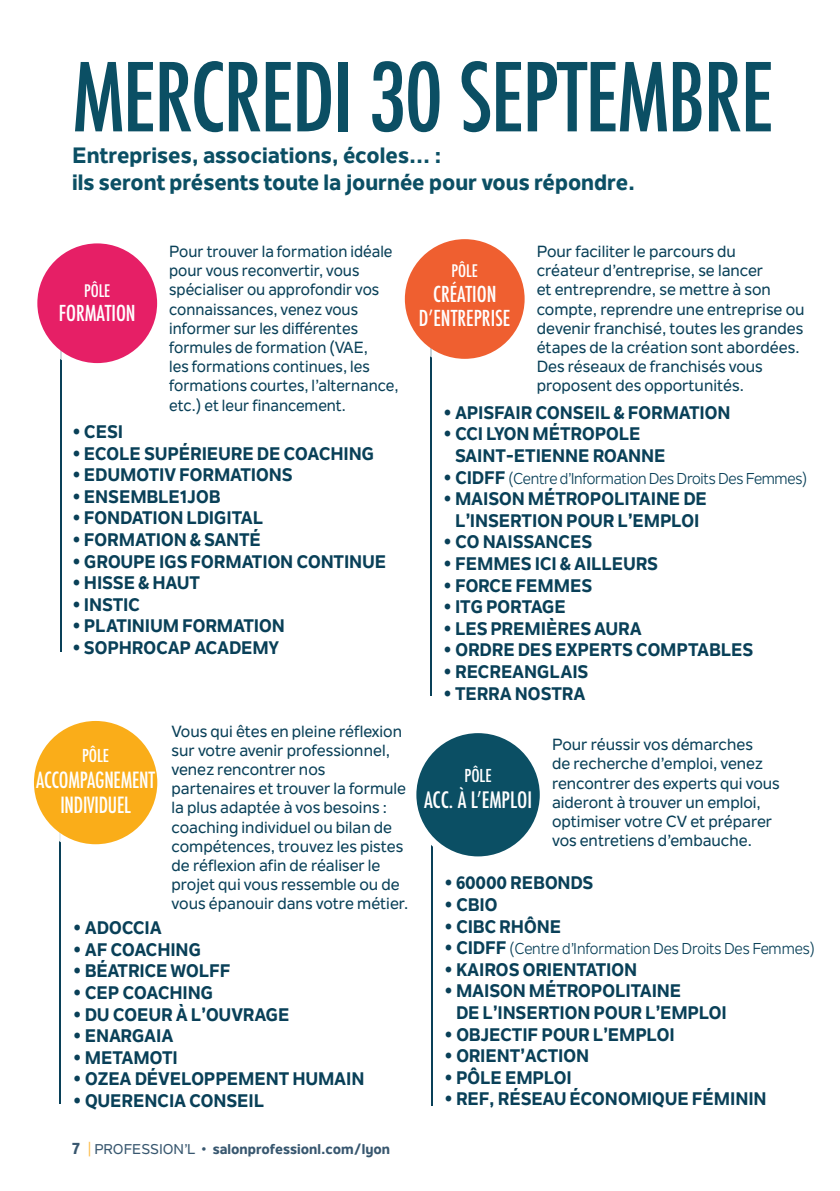
<style>
.page{position:relative;width:840px;height:1191px;background:#fff}
.page>*{position:absolute;margin:0;border:0;box-sizing:border-box;transform-origin:0 0}
.t1{font:500 condensed 92px "Futura";letter-spacing:-.02em;color:#0b4f64}
.t2{font:800 22px/26.4px "Nolan Next";color:#0b4f64}
.t3{font:500 condensed 22px "Futura";color:#fff}
.t4{font:500 condensed 21.8px/25.6px "Futura";letter-spacing:-.01em;color:#fff;text-align:center;scale:.93 1}
.t5{font:500 condensed 21.4px/24.8px "Futura";color:#fff;text-align:center}
.t6{font:800 18px/21.6px "Nolan Next";letter-spacing:-.01em;color:#094058;scale:.95 1}
.t7{font:500 condensed 17.4px "Futura";color:#fff}
.t8{font:500 condensed 16.8px "Futura";color:#fff}
.t9{font:500 16px/19.2px "Nolan Next";color:#094058}
.t10{font:15.6px "Nolan Next";letter-spacing:-.02em;color:#094058;scale:.95 1}
.t11{font:800 14px "Nolan Next";color:#38576f}
.s1{font-size:16px}
.s2{font-weight:500;color:#fdbc4b}
.s3{font-weight:500}
.s4{font-weight:800;font-size:18px}
</style>
<div class="page">
<hr style="left:60px;top:305px;width:1px;height:347px;background:#094058">
<svg style="left:37px;top:244px;width:121px;height:127px"></svg>
<div style="left:37px;top:243px;width:120px;height:120px;background:#e61f66;border-radius:50%"></div>
<hr style="left:430px;top:263px;width:1px;height:432px;background:#094058">
<svg style="left:430px;top:239px;width:95px;height:127px"></svg>
<div style="left:404px;top:239px;width:120px;height:120px;background:#ef5f30;border-radius:50%"></div>
<hr style="left:60px;top:775px;width:1px;height:329px;background:#094058">
<svg style="left:33px;top:721px;width:125px;height:131px"></svg>
<div style="left:34px;top:721px;width:123px;height:123px;background:#faad19;border-radius:50%"></div>
<hr style="left:431px;top:794px;width:1px;height:312px;background:#094058">
<svg style="left:416px;top:733px;width:124px;height:131px"></svg>
<div style="left:416px;top:733px;width:123px;height:123px;background:#0b4f64;border-radius:50%"></div>
<h1 class="t1" style="left:72px;top:38px;width:703px">MERCREDI 30 SEPTEMBRE</h1>
<h2 class="t2" style="left:72px;top:142px;width:564px">Entreprises, associations, écoles... :<br>ils seront présents toute la journée pour vous répondre.</h2>
<p class="t8" style="left:84px;top:280px;width:28px">PÔLE</p>
<h3 class="t5" style="left:59px;top:301px;width:78px">FORMATION</h3>
<p class="t9" style="left:169px;top:242px;width:231px">Pour trouver la formation idéale pour vous reconvertir, vous spécialiser ou approfondir vos connaissances, venez vous informer sur les différentes formules de formation (VAE,<br>les formations continues, les formations courtes, l’alternance, etc.) et leur financement.</p>
<p class="t6" style="left:72px;top:420px;width:55px">• CESI</p>
<p class="t6" style="left:72px;top:442px;width:319px">• ECOLE SUPÉRIEURE DE COACHING</p>
<p class="t6" style="left:72px;top:464px;width:234px">• EDUMOTIV FORMATIONS</p>
<p class="t6" style="left:72px;top:485px;width:158px">• ENSEMBLE1JOB</p>
<p class="t6" style="left:72px;top:507px;width:203px">• FONDATION LDIGITAL</p>
<p class="t6" style="left:72px;top:528px;width:200px">• FORMATION &amp; SANTÉ</p>
<p class="t6" style="left:72px;top:550px;width:332px">• GROUPE IGS FORMATION CONTINUE</p>
<p class="t6" style="left:72px;top:572px;width:136px">• HISSE &amp; HAUT</p>
<p class="t6" style="left:72px;top:593px;width:73px">• INSTIC</p>
<p class="t6" style="left:72px;top:615px;width:225px">• PLATINIUM FORMATION</p>
<p class="t6" style="left:72px;top:636px;width:219px">• SOPHROCAP ACADEMY</p>
<p class="t7" style="left:82px;top:745px;width:29px">PÔLE</p>
<h3 class="t4" style="left:36px;top:767px;width:129px">ACCOMPAGNEMENT<br>INDIVIDUEL</h3>
<p class="t9" style="left:171px;top:721px;width:238px">Vous qui êtes en pleine réflexion sur votre avenir professionnel, venez rencontrer nos partenaires et trouver la formule la plus adaptée à vos besoins : coaching individuel ou bilan de compétences, trouvez les pistes de réflexion afin de réaliser le projet qui vous ressemble ou de vous épanouir dans votre métier.</p>
<p class="t6" style="left:73px;top:917px;width:95px">• ADOCCIA</p>
<p class="t6" style="left:73px;top:938px;width:136px">• AF COACHING</p>
<p class="t6" style="left:73px;top:960px;width:168px">• BÉATRICE WOLFF</p>
<p class="t6" style="left:73px;top:981px;width:149px">• CEP COACHING</p>
<p class="t6" style="left:73px;top:1003px;width:229px">• DU COEUR À L’OUVRAGE</p>
<p class="t6" style="left:73px;top:1025px;width:107px">• ENARGAIA</p>
<p class="t6" style="left:73px;top:1046px;width:112px">• METAMOTI</p>
<p class="t6" style="left:73px;top:1068px;width:308px">• OZEA DÉVELOPPEMENT HUMAIN</p>
<p class="t6" style="left:73px;top:1089px;width:203px">• QUERENCIA CONSEIL</p>
<p class="t11" style="left:72px;top:1140px;width:319px"><span class="s1">7</span> <span class="s2">|</span> <span class="s3">PROFESSION’L •</span> salonprofessionl.com/lyon</p>
<p class="t9" style="left:536px;top:242px;width:269px">Pour faciliter le parcours du<br>créateur d’entreprise, se lancer<br>et entreprendre, se mettre à son compte, reprendre une entreprise ou devenir franchisé, toutes les grandes étapes de la création sont abordées.<br>Des réseaux de franchisés vous proposent des opportunités.</p>
<p class="t6" style="left:443px;top:401px;width:304px">• APISFAIR CONSEIL &amp; FORMATION</p>
<p class="t6" style="left:455px;top:423px;width:223px;text-indent:-12px">• CCI LYON MÉTROPOLE<br>SAINT-ETIENNE ROANNE</p>
<p class="t10" style="left:443px;top:468px;width:384px"><span class="s4">• CIDFF</span> (Centre d’Information Des Droits Des Femmes)</p>
<p class="t6" style="left:443px;top:488px;width:279px;text-align:center">• MAISON MÉTROPOLITAINE DE<br>L’INSERTION POUR L’EMPLOI</p>
<p class="t6" style="left:443px;top:531px;width:158px">• CO NAISSANCES</p>
<p class="t6" style="left:443px;top:552px;width:227px">• FEMMES ICI &amp; AILLEURS</p>
<p class="t6" style="left:443px;top:574px;width:158px">• FORCE FEMMES</p>
<p class="t6" style="left:443px;top:596px;width:131px">• ITG PORTAGE</p>
<p class="t6" style="left:443px;top:617px;width:210px">• LES PREMIÈRES AURA</p>
<p class="t6" style="left:443px;top:639px;width:328px">• ORDRE DES EXPERTS COMPTABLES</p>
<p class="t6" style="left:443px;top:660px;width:154px">• RECREANGLAIS</p>
<p class="t6" style="left:443px;top:682px;width:151px">• TERRA NOSTRA</p>
<p class="t8" style="left:451px;top:260px;width:28px">PÔLE</p>
<h3 class="t5" style="left:418px;top:281px;width:93px">CRÉATION<br>DʼENTREPRISE</h3>
<p class="t9" style="left:551px;top:735px;width:229px">Pour réussir vos démarches<br>de recherche d’emploi, venez rencontrer des experts qui vous aideront à trouver un emploi, optimiser votre CV et préparer vos entretiens d’embauche.</p>
<p class="t6" style="left:444px;top:872px;width:159px">• 60000 REBONDS</p>
<p class="t6" style="left:444px;top:893px;width:58px">• CBIO</p>
<p class="t6" style="left:444px;top:915px;width:125px">• CIBC RHÔNE</p>
<p class="t10" style="left:444px;top:939px;width:391px"><span class="s4">• CIDFF</span> (Centre d’Information Des Droits Des Femmes)</p>
<p class="t6" style="left:444px;top:958px;width:205px">• KAIROS ORIENTATION</p>
<p class="t6" style="left:455px;top:980px;width:286px;text-indent:-12px">• MAISON MÉTROPOLITAINE<br>DE L’INSERTION POUR L’EMPLOI</p>
<p class="t6" style="left:444px;top:1023px;width:244px">• OBJECTIF POUR L’EMPLOI</p>
<p class="t6" style="left:444px;top:1045px;width:154px">• ORIENT’ACTION</p>
<p class="t6" style="left:444px;top:1066px;width:136px">• PÔLE EMPLOI</p>
<p class="t6" style="left:444px;top:1088px;width:341px">• REF, RÉSEAU ÉCONOMIQUE FÉMININ</p>
<p class="t7" style="left:464px;top:764px;width:29px">PÔLE</p>
<h2 class="t3" style="left:424px;top:785px;width:109px">ACC. À LʼEMPLOI</h2>
</div>
